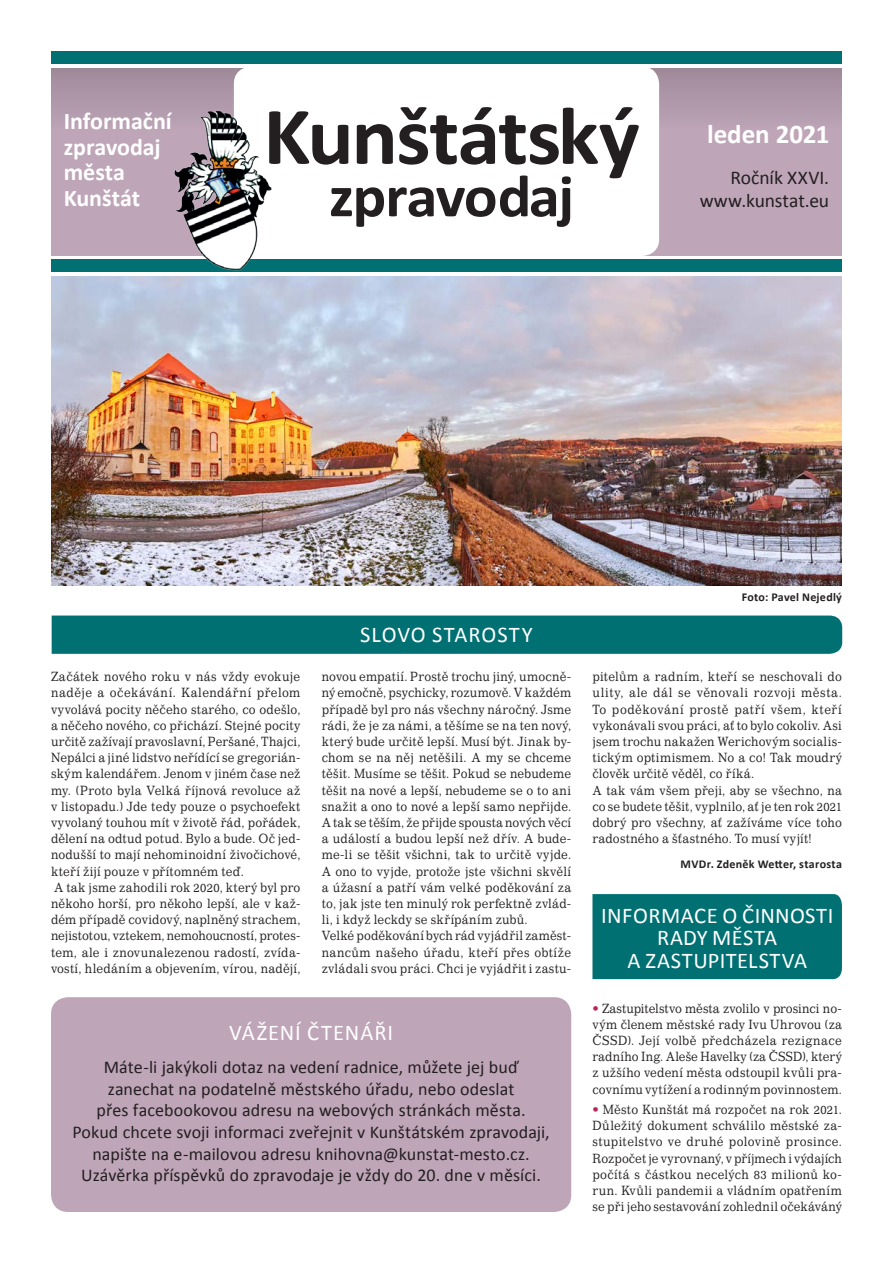
<style>
.page{position:relative;width:893px;height:1263px;background:#fff}
.page>*{position:absolute;margin:0;border:0;box-sizing:border-box;transform-origin:0 0}
.t1{font:700 82.5px "Calibri";letter-spacing:-.02em;color:#231f20;scale:1.05 1}
.t2{font:700 60px "Calibri";letter-spacing:-.025em;color:#231f20;scale:1.05 1}
.t3{font:700 27px "Calibri";letter-spacing:-.005em;color:#fff}
.t4{font:700 24px "Calibri";letter-spacing:-.005em;color:#fff}
.TITUL{font:22.5px/22.5px "Calibri";letter-spacing:.025em;color:#fff;text-align:center}
.TITUL-2{font:22.5px "Calibri";letter-spacing:.045em;color:#fff}
.t5{font:19.5px "Calibri";color:#231f20}
.TITUL-3{font:18px/21.6px "Calibri";letter-spacing:.005em;color:#231f20;text-align:center}
.TEXT{font:12.75px/16.2px "Impressum CE";letter-spacing:.015em;color:#231f20;text-align:justify;scale:.88 1}
.PODPIS{font:700 12px "Calibri";letter-spacing:.025em;color:#231f20}
.s1{color:#b62654}
</style>
<div class="page">
<div style="left:51px;top:997px;width:520px;height:215px;background:#bea5b8;border-radius:17px"></div>
<div style="left:51px;top:68px;width:791px;height:187px;background:#bea5b8"></div>
<div style="left:51px;top:68px;width:791px;height:61px;background:linear-gradient(to bottom,#9f8a9a,#bca4b7)"></div>
<div style="left:52px;top:615px;width:790px;height:39px;background:#017072"></div>
<div style="left:51px;top:51px;width:791px;height:13px;background:#017072"></div>
<div style="left:51px;top:259px;width:791px;height:13px;background:#017072"></div>
<div style="left:234px;top:67px;width:425px;height:189px;background:#fff;border-radius:17px"></div>
<img style="left:143px;top:96px;width:129px;height:174px">
<div style="left:592px;top:894px;width:250px;height:85px;background:#017072"></div>
<img style="left:51px;top:277px;width:791px;height:308px">
<p class="t4" style="left:64px;top:106px;width:109px">Informační</p>
<p class="t4" style="left:64px;top:131px;width:98px">zpravodaj</p>
<p class="t4" style="left:64px;top:157px;width:63px">města</p>
<p class="t4" style="left:64px;top:182px;width:78px">Kunštát</p>
<p class="t1" style="left:263px;top:84px;width:360px">Kunštátský</p>
<p class="t2" style="left:329px;top:158px;width:235px">zpravodaj</p>
<p class="t5" style="left:730px;top:165px;width:100px">Ročník XXVI.</p>
<p class="t3" style="left:707px;top:117px;width:124px">leden 2021</p>
<p class="t5" style="left:700px;top:188px;width:131px">www.kunstat.eu</p>
<p class="TITUL" style="left:360px;top:623px;width:174px">SLOVO STAROSTY</p>
<p class="PODPIS" style="left:742px;top:589px;width:102px">Foto: Pavel Nejedlý</p>
<p class="TEXT" style="left:51px;top:668px;width:285px">Začátek nového roku v nás vždy evokuje naděje a očekávání. Kalendářní přelom vyvolává pocity něčeho starého, co odešlo, a něčeho nového, co přichází. Stejné pocity určitě zažívají pravoslavní, Peršané, Thajci, Nepálci a jiné lidstvo neřídící se gregorián&shy;ským kalendářem. Jenom v jiném čase než my. (Proto byla Velká říjnová revoluce až v listopadu.) Jde tedy pouze o psychoefekt vyvolaný touhou mít v životě řád, pořádek, dělení na odtud potud. Bylo a bude. Oč jed&shy;nodušší to mají nehominoidní živočichové, kteří žijí pouze v přítomném teď.</p>
<p class="TEXT" style="left:51px;top:879px;width:285px">A tak jsme zahodili rok 2020, který byl pro někoho horší, pro někoho lepší, ale v kaž&shy;dém případě covidový, naplněný strachem, nejistotou, vztekem, nemohoucností, protes&shy;tem, ale i znovunalezenou radostí, zvída&shy;vostí, hledáním a objevením, vírou, nadějí,</p>
<p class="TEXT" style="left:322px;top:668px;width:285px">novou empatií. Prostě trochu jiný, umocně&shy;ný emočně, psychicky, rozumově. V každém případě byl pro nás všechny náročný. Jsme rádi, že je za námi, a těšíme se na ten nový, který bude určitě lepší. Musí být. Jinak by&shy;chom se na něj netěšili. A my se chceme těšit. Musíme se těšit. Pokud se nebudeme těšit na nové a lepší, nebudeme se o to ani snažit a ono to nové a lepší samo nepřijde.<br>A tak se těším, že přijde spousta nových věcí a událostí a budou lepší než dřív. A bude&shy;me-li se těšit všichni, tak to určitě vyjde.<br>A ono to vyjde, protože jste všichni skvělí a úžasní a patří vám velké poděkování za to, jak jste ten minulý rok perfektně zvlád&shy;li, i když leckdy se skřípáním zubů.</p>
<p class="TEXT" style="left:322px;top:928px;width:285px">Velké poděkování bych rád vyjádřil zaměst&shy;nancům našeho úřadu, kteří přes obtíže zvládali svou práci. Chci je vyjádřit i zastu-</p>
<p class="TITUL-2" style="left:229px;top:1018px;width:165px">VÁŽENÍ ČTENÁŘI</p>
<p class="TITUL-3" style="left:96px;top:1056px;width:431px">Máte-li jakýkoli dotaz na vedení radnice, můžete jej buď zanechat na podatelně městského úřadu, nebo odeslat přes facebookovou adresu na webových stránkách města.</p>
<p class="TITUL-3" style="left:72px;top:1121px;width:479px">Pokud chcete svoji informaci zveřejnit v Kunštátském zpravodaji, napište na e-mailovou adresu knihovna@kunstat-mesto.cz.</p>
<p class="TITUL-3" style="left:81px;top:1164px;width:461px">Uzávěrka příspěvků do zpravodaje je vždy do 20. dne v měsíci.</p>
<p class="TEXT" style="left:592px;top:668px;width:285px">pitelům a radním, kteří se neschovali do ulity, ale dál se věnovali rozvoji města.<br>To poděkování prostě patří všem, kteří vykonávali svou práci, ať to bylo cokoliv. Asi jsem trochu nakažen Werichovým socialis&shy;tickým optimismem. No a co! Tak moudrý člověk určitě věděl, co říká.</p>
<p class="TEXT" style="left:592px;top:782px;width:285px">A tak vám všem přeji, aby se všechno, na co se budete těšit, vyplnilo, ať je ten rok 2021 dobrý pro všechny, ať zažíváme více toho radostného a šťastného. To musí vyjít!</p>
<p class="PODPIS" style="left:681px;top:856px;width:163px">MVDr. Zdeněk Wetter, starosta</p>
<p class="TITUL" style="left:601px;top:904px;width:234px">INFORMACE O ČINNOSTI<br>RADY MĚSTA</p>
<p class="TITUL" style="left:627px;top:949px;width:181px">A ZASTUPITELSTVA</p>
<p class="TEXT" style="left:592px;top:1000px;width:285px"><span class="s1">•</span> Zastupitelstvo města zvolilo v prosinci no&shy;vým členem městské rady Ivu Uhrovou (za ČSSD). Její volbě předcházela rezignace radního Ing. Aleše Havelky (za ČSSD), který z užšího vedení města odstoupil kvůli pra&shy;covnímu vytížení a rodinným povinnostem.</p>
<p class="TEXT" style="left:592px;top:1101px;width:285px"><span class="s1">•</span> Město Kunštát má rozpočet na rok 2021.<br>Důležitý dokument schválilo městské za&shy;stupitelstvo ve druhé polovině prosince.<br>Rozpočet je vyrovnaný, v příjmech i výdajích počítá s částkou necelých 83 milionů ko&shy;run. Kvůli pandemii a vládním opatřením se při jeho sestavování zohlednil očekáváný</p>
</div>
